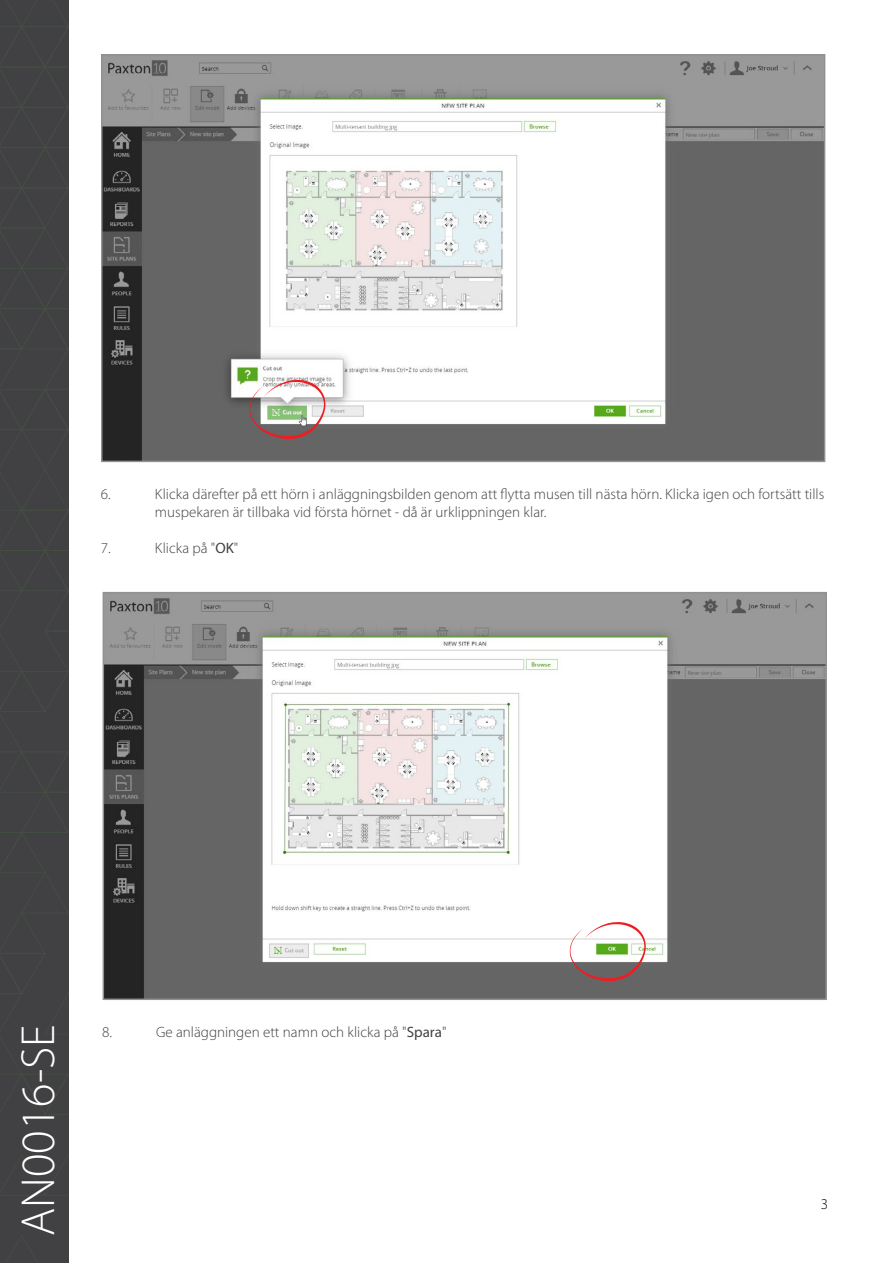
<style>
.page{position:relative;width:893px;height:1263px;background:#fff}
.page>*{position:absolute;margin:0;border:0;box-sizing:border-box;transform-origin:0 0}
.t1{font:300 48px "Myriad Pro";color:#fff}
.t2{font:300 15px/18px "Myriad Pro";color:#414042}
.t3{font:300 15px "Myriad Pro";color:#000}
.s1{font-weight:400}
</style>
<div class="page">
<div style="left:0;top:0;width:69px;height:1263px;background:#414042"></div>
<svg style="left:7px;top:1235px;width:31px;height:28px"></svg>
<svg style="left:0;top:0;width:68px;height:1196px"></svg>
<img style="left:106px;top:595px;width:718px;height:402px">
<div style="left:103px;top:592px;width:724px;height:408px;border:2px solid #8f9194"></div>
<img style="left:104px;top:57px;width:718px;height:402px">
<div style="left:101px;top:54px;width:724px;height:408px;border:2px solid #8f9194"></div>
<svg style="left:249px;top:380px;width:76px;height:59px"></svg>
<svg style="left:570px;top:922px;width:76px;height:59px"></svg>
<p class="t2" style="left:101px;top:485px;width:11px">6.</p>
<p class="t2" style="left:155px;top:485px;width:671px">Klicka därefter på ett hörn i anläggningsbilden genom att flytta musen till nästa hörn. Klicka igen och fortsätt tills muspekaren är tillbaka vid första hörnet - då är urklippningen klar.</p>
<p class="t2" style="left:101px;top:539px;width:11px">7.</p>
<p class="t2" style="left:155px;top:539px;width:85px">Klicka på "<span class="s1">OK</span>"</p>
<h1 class="t1" style="left:9px;top:1236px;width:213px;rotate:-90deg">AN0016-SE</h1>
<p class="t2" style="left:102px;top:1023px;width:11px">8.</p>
<p class="t2" style="left:156px;top:1023px;width:292px">Ge anläggningen ett namn och klicka på "<span class="s1">Spara</span>"</p>
<p class="t3" style="left:821px;top:1195px;width:9px">3</p>
</div>
